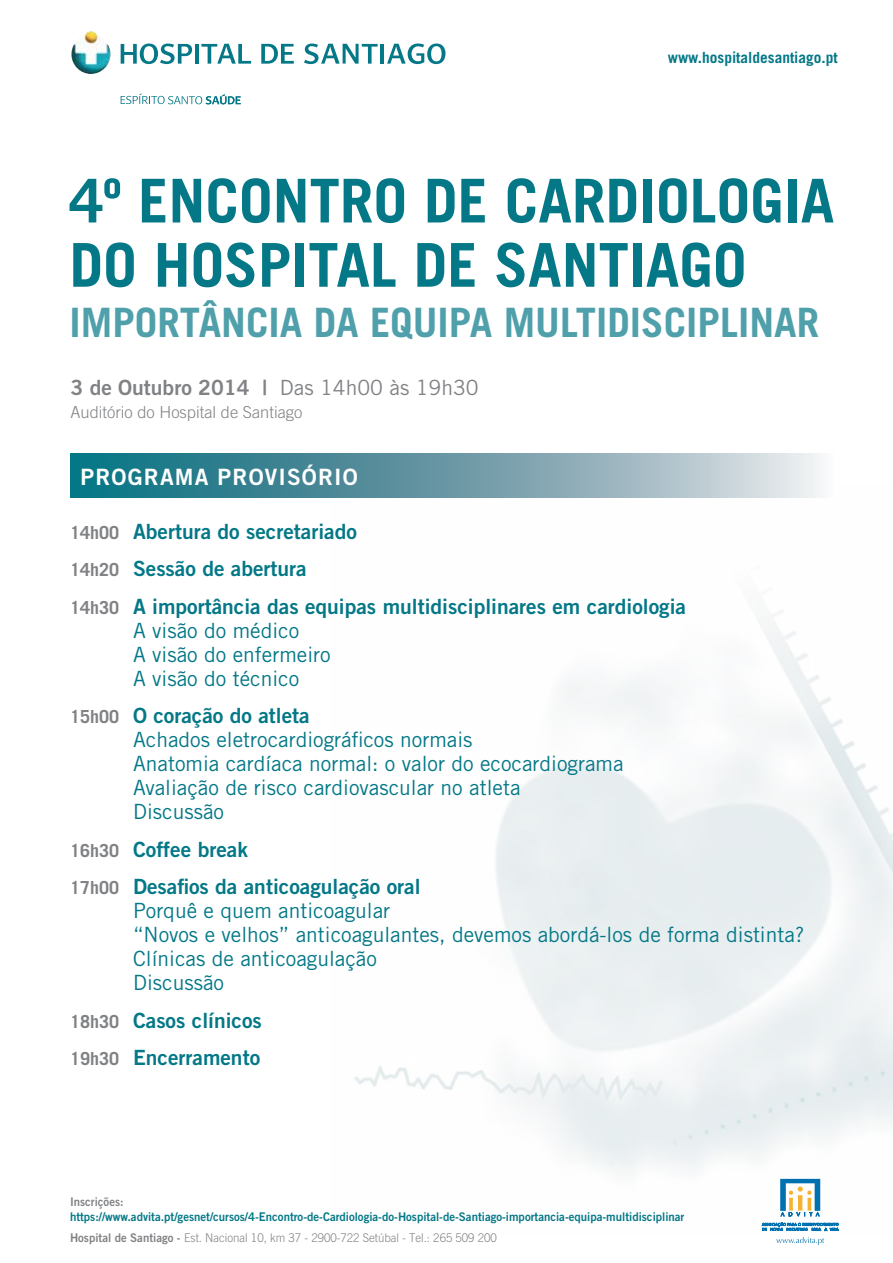
<style>
.page{position:relative;width:893px;height:1263px;background:#fff}
.page>*{position:absolute;margin:0;border:0;box-sizing:border-box;transform-origin:0 0}
.t1{font:700 60.45px/64.2px "Trade Gothic LT Std";color:#047887}
.t2{font:700 40.5px "Trade Gothic LT Std";color:#4fa0ab}
.t3{font:22.5px "Trade Gothic LT Std Bd 2";letter-spacing:.05em;color:#fff}
.t4{font:21px/24px "Trade Gothic LT Std";color:#047887}
.t5{font:21px/37.5px "Trade Gothic LT Std Bd 2";color:#047887}
.t6{font:21px "Trade Gothic LT Std Bd 2";color:#808285}
.t7{font:300 16.5px "Trade Gothic LT Std";color:#808285}
.t8{font:700 15.3px "Trade Gothic LT Std";color:#047887}
.t9{font:12px "Trade Gothic LT Std Bd 2";color:#047887;scale:.95 1}
.t10{font:300 12px "Trade Gothic LT Std";color:#808285;scale:.95 1}
.t11{font:12px "Trade Gothic LT Std Bd 2";color:#808285;scale:.95 1}
.s1{font-family:"Trade Gothic LT Std"}
.s2{font-family:"Trade Gothic LT Std";font-weight:700;font-size:18px;color:#808285}
.s3{font-family:"Trade Gothic LT Std Bd 2";font-weight:400}
</style>
<div class="page">
<img style="left:355px;top:611px;width:538px;height:621px">
<svg style="left:776px;top:1237px;width:48px;height:8px"></svg>
<svg style="left:762px;top:1179px;width:76px;height:52px"></svg>
<svg style="left:70px;top:454px;width:753px;height:44px"></svg>
<svg style="left:121px;top:93px;width:120px;height:11px"></svg>
<svg style="left:121px;top:44px;width:71px;height:20px"></svg>
<hr style="left:195px;top:44px;width:4px;height:20px;background:#047887">
<hr style="left:380px;top:44px;width:4px;height:20px;background:#047887">
<svg style="left:201px;top:44px;width:50px;height:20px"></svg>
<img style="left:71px;top:31px;width:39px;height:43px">
<svg style="left:261px;top:44px;width:33px;height:20px"></svg>
<svg style="left:304px;top:44px;width:74px;height:20px"></svg>
<svg style="left:387px;top:44px;width:58px;height:20px"></svg>
<p class="t8" style="left:668px;top:48px;width:171px">www.hospitaldesantiago.pt</p>
<h1 class="t1" style="left:70px;top:168px;width:766px">4º ENCONTRO DE CARDIOLOGIA<br>DO HOSPITAL DE SANTIAGO</h1>
<h2 class="t2" style="left:70px;top:298px;width:751px">IMPORTÂNCIA DA EQUIPA MULTIDISCIPLINAR</h2>
<p class="t6" style="left:70px;top:375px;width:410px">3 de Outubro 2014 | <span class="s1">Das 14h00 às 19h30</span></p>
<p class="t7" style="left:70px;top:402px;width:233px">Auditório do Hospital de Santiago</p>
<p class="t3" style="left:81px;top:463px;width:279px">PROGRAMA PROVISÓRIO</p>
<p class="t5" style="left:70px;top:512px;width:617px"><span class="s2">14h00</span> Abertura do secretariado<br><span class="s2">14h20</span> Sessão de abertura<br><span class="s2">14h30</span> A importância das equipas multidisciplinares em cardiologia</p>
<p class="t4" style="left:133px;top:618px;width:199px">A visão do médico<br>A visão do enfermeiro<br>A visão do técnico</p>
<p class="t5" style="left:70px;top:697px;width:241px"><span class="s2">15h00</span> O coração do atleta</p>
<p class="t4" style="left:133px;top:727px;width:492px">Achados eletrocardiográficos normais<br>Anatomia cardíaca normal: o valor do ecocardiograma Avaliação de risco cardiovascular no atleta<br>Discussão</p>
<p class="t5" style="left:70px;top:830px;width:352px"><span class="s2">16h30</span> Coffee break<br><span class="s2">17h00</span> Desafios da anticoagulação oral</p>
<p class="t4" style="left:133px;top:898px;width:673px">Porquê e quem anticoagular<br>“Novos e velhos” anticoagulantes, devemos abordá-los de forma distinta?<br>Clínicas de anticoagulação<br>Discussão</p>
<p class="t5" style="left:70px;top:1001px;width:193px"><span class="s2">18h30</span> Casos clínicos<br><span class="s2">19h30</span> Encerramento</p>
<p class="t11" style="left:70px;top:1194px;width:58px">Inscrições:</p>
<p class="t9" style="left:70px;top:1209px;width:648px">https://www.advita.pt/gesnet/cursos/4-Encontro-de-Cardiologia-do-Hospital-de-Santiago-importancia-equipa-multidisciplinar</p>
<p class="t10" style="left:70px;top:1230px;width:451px"><span class="s3">Hospital de Santiago -</span> Est. Nacional 10, km 37 - 2900-722 Setúbal - Tel.: 265 509 200</p>
</div>
